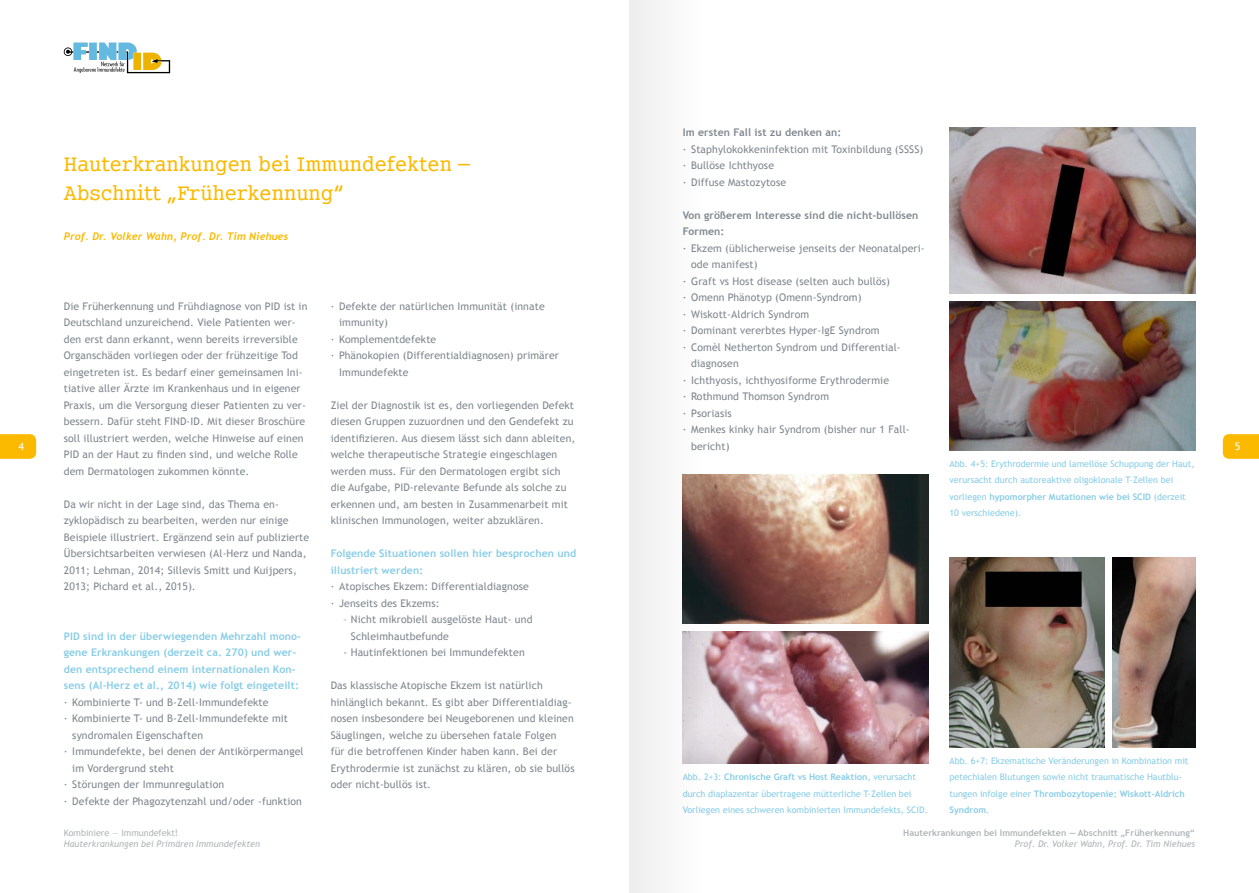
<style>
.page{position:relative;width:1259px;height:893px;background:#fff}
.page>*{position:absolute;margin:0;border:0;box-sizing:border-box;transform-origin:0 0}
.t1{font:500 condensed 24px/28.5px "Smart Courier";letter-spacing:.01em;color:#fbb900}
.t2{font:10.5px/16.5px "Trebuchet MS";letter-spacing:.01em;color:#80878f}
.t3{font:700 10.5px/16.5px "Trebuchet MS";letter-spacing:.01em;color:#87cce7}
.t4{font:700 10.5px/16.5px "Trebuchet MS";letter-spacing:.01em;color:#80878f}
.t5{font:italic 700 10.5px "Trebuchet";letter-spacing:.01em;color:#fbb900}
.t6{font:10.5px "Trebuchet MS";color:#fff}
.t7{font:9px/16.5px "Trebuchet MS";color:#87cce7}
.t8{font:italic 9px "Trebuchet MS";color:#b0b5b8}
.t9{font:700 9px "Trebuchet MS";color:#b0b5b8}
.t10{font:9px "Trebuchet MS";color:#b0b5b8}
.s1{font-weight:700}
</style>
<div class="page">
<svg style="left:0;top:434px;width:36px;height:25px"></svg>
<svg style="left:1222px;top:434px;width:37px;height:25px"></svg>
<svg style="left:64px;top:43px;width:106px;height:30px"></svg>
<img style="left:709px;top:475px;width:219px;height:148px">
<img style="left:709px;top:632px;width:219px;height:132px">
<img style="left:949px;top:128px;width:246px;height:165px">
<img style="left:949px;top:302px;width:246px;height:148px">
<img style="left:949px;top:557px;width:155px;height:190px">
<img style="left:1112px;top:557px;width:83px;height:190px">
<svg style="left:629px;top:0;width:80px;height:893px;fill:#f5f5f5"></svg>
<p class="t4" style="left:682px;top:124px;width:160px">Im ersten Fall ist zu denken an:</p>
<p class="t2" style="left:682px;top:141px;width:242px">∙ Staphylokokkeninfektion mit Toxinbildung (SSSS) ∙ Bullöse Ichthyose<br>∙ Diffuse Mastozytose</p>
<p class="t4" style="left:682px;top:207px;width:237px">Von größerem Interesse sind die nicht-bullösen<br>Formen:</p>
<p class="t2" style="left:682px;top:240px;width:244px">∙ Ekzem (üblicherweise jenseits der Neonatalperi-</p>
<p class="t2" style="left:691px;top:256px;width:68px">ode manifest)</p>
<p class="t2" style="left:682px;top:273px;width:209px">∙ Graft vs Host disease (selten auch bullös)</p>
<p class="t2" style="left:682px;top:289px;width:180px">∙ Omenn Phänotyp (Omenn-Syndrom)</p>
<p class="t2" style="left:682px;top:306px;width:128px">∙ Wiskott-Aldrich Syndrom</p>
<p class="t2" style="left:682px;top:322px;width:198px">∙ Dominant vererbtes Hyper-IgE Syndrom</p>
<p class="t2" style="left:682px;top:339px;width:220px">∙ Comèl Netherton Syndrom und Differential-</p>
<p class="t2" style="left:691px;top:355px;width:49px">diagnosen</p>
<p class="t2" style="left:682px;top:372px;width:208px">∙ Ichthyosis, ichthyosiforme Erythrodermie</p>
<p class="t2" style="left:682px;top:388px;width:148px">∙ Rothmund Thomson Syndrom</p>
<p class="t2" style="left:682px;top:405px;width:51px">∙ Psoriasis</p>
<p class="t2" style="left:682px;top:421px;width:229px">∙ Menkes kinky hair Syndrom (bisher nur 1 Fall-</p>
<p class="t2" style="left:691px;top:438px;width:40px">bericht)</p>
<h1 class="t1" style="left:64px;top:150px;width:408px">Hauterkrankungen bei Immundefekten –<br>Abschnitt „Früherkennung“</h1>
<p class="t5" style="left:64px;top:230px;width:226px">Prof. Dr. Volker Wahn, Prof. Dr. Tim Niehues</p>
<p class="t2" style="left:331px;top:298px;width:215px">∙ Defekte der natürlichen Immunität (innate</p>
<p class="t2" style="left:339px;top:314px;width:50px">immunity)</p>
<p class="t2" style="left:331px;top:331px;width:107px">∙ Komplementdefekte</p>
<p class="t2" style="left:331px;top:347px;width:230px">∙ Phänokopien (Differentialdiagnosen) primärer</p>
<p class="t2" style="left:339px;top:364px;width:71px">Immundefekte</p>
<p class="t2" style="left:331px;top:397px;width:246px">Ziel der Diagnostik ist es, den vorliegenden Defekt diesen Gruppen zuzuordnen und den Gendefekt zu identifizieren. Aus diesem lässt sich dann ableiten, welche therapeutische Strategie eingeschlagen werden muss. Für den Dermatologen ergibt sich die Aufgabe, PID-relevante Befunde als solche zu erkennen und, am besten in Zusammenarbeit mit klinischen Immunologen, weiter abzuklären.</p>
<p class="t3" style="left:331px;top:545px;width:247px">Folgende Situationen sollen hier besprochen und illustriert werden:</p>
<p class="t2" style="left:331px;top:578px;width:200px">∙ Atopisches Ekzem: Differentialdiagnose ∙ Jenseits des Ekzems:</p>
<p class="t2" style="left:351px;top:611px;width:183px;text-indent:-8px">– Nicht mikrobiell ausgelöste Haut- und<br>Schleimhautbefunde</p>
<p class="t2" style="left:343px;top:644px;width:183px">- Hautinfektionen bei Immundefekten</p>
<p class="t2" style="left:331px;top:677px;width:245px">Das klassische Atopische Ekzem ist natürlich hinlänglich bekannt. Es gibt aber Differentialdiag&shy;nosen insbesondere bei Neugeborenen und kleinen Säuglingen, welche zu übersehen fatale Folgen<br>für die betroffenen Kinder haben kann. Bei der Erythrodermie ist zunächst zu klären, ob sie bullös oder nicht-bullös ist.</p>
<p class="t2" style="left:64px;top:298px;width:245px">Die Früherkennung und Frühdiagnose von PID ist in Deutschland unzureichend. Viele Patienten wer&shy;den erst dann erkannt, wenn bereits irreversible Organschäden vorliegen oder der frühzeitige Tod eingetreten ist. Es bedarf einer gemeinsamen Ini&shy;tiative aller Ärzte im Krankenhaus und in eigener Praxis, um die Versorgung dieser Patienten zu ver&shy;bessern. Dafür steht FIND-ID. Mit dieser Broschüre soll illustriert werden, welche Hinweise auf einen PID an der Haut zu finden sind, und welche Rolle dem Dermatologen zukommen könnte.</p>
<p class="t2" style="left:64px;top:496px;width:247px">Da wir nicht in der Lage sind, das Thema en&shy;zyklopädisch zu bearbeiten, werden nur einige Beispiele illustriert. Ergänzend sein auf publizierte Übersichtsarbeiten verwiesen (Al-Herz und Nanda, 2011; Lehman, 2014; Sillevis Smitt und Kuijpers, 2013; Pichard et al., 2015).</p>
<p class="t3" style="left:64px;top:628px;width:239px">PID sind in der überwiegenden Mehrzahl mono&shy;gene Erkrankungen (derzeit ca. 270) und wer&shy;den entsprechend einem internationalen Kon&shy;sens (Al-Herz et al., 2014) wie folgt eingeteilt:</p>
<p class="t2" style="left:64px;top:694px;width:206px">∙ Kombinierte T- und B-Zell-Immundefekte</p>
<p class="t2" style="left:64px;top:710px;width:226px">∙ Kombinierte T- und B-Zell-Immundefekte mit</p>
<p class="t2" style="left:72px;top:727px;width:132px">syndromalen Eigenschaften</p>
<p class="t2" style="left:64px;top:743px;width:241px">∙ Immundefekte, bei denen der Antikörpermangel</p>
<p class="t2" style="left:72px;top:760px;width:103px">im Vordergrund steht</p>
<p class="t2" style="left:64px;top:776px;width:162px">∙ Störungen der Immunregulation</p>
<p class="t2" style="left:64px;top:793px;width:240px">∙ Defekte der Phagozytenzahl und/oder -funktion</p>
<p class="t6" style="left:19px;top:440px;width:7px">4</p>
<p class="t6" style="left:1234px;top:440px;width:7px">5</p>
<p class="t7" style="left:949px;top:455px;width:247px">Abb. 4+5: Erythrodermie und lamellöse Schuppung der Haut, verursacht durch autoreaktive oligoklonale T-Zellen bei vorliegen <span class="s1">hypomorpher Mutationen wie bei SCID</span> (derzeit 10 verschiedene).</p>
<p class="t7" style="left:949px;top:752px;width:240px">Abb. 6+7: Ekzematische Veränderungen in Kombination mit petechialen Blutungen sowie nicht traumatische Hautblu&shy;tungen infolge einer <span class="s1">Thrombozytopenie: Wiskott-Aldrich Syndrom</span>.</p>
<p class="t7" style="left:682px;top:769px;width:247px">Abb. 2+3: <span class="s1">Chronische Graft vs Host Reaktion</span>, verursacht durch diaplazentar übertragene mütterliche T-Zellen bei<br>Vorliegen eines schweren kombinierten Immundefekts, SCID.</p>
<p class="t10" style="left:64px;top:827px;width:116px">Kombiniere — Immundefekt!</p>
<p class="t8" style="left:64px;top:839px;width:198px">Hauterkrankungen bei Primären Immundefekten</p>
<p class="t9" style="left:903px;top:827px;width:293px">Hauterkrankungen bei Immundefekten — Abschnitt „Früherkennung“</p>
<p class="t8" style="left:1015px;top:839px;width:182px">Prof. Dr. Volker Wahn, Prof. Dr. Tim Niehues</p>
</div>
